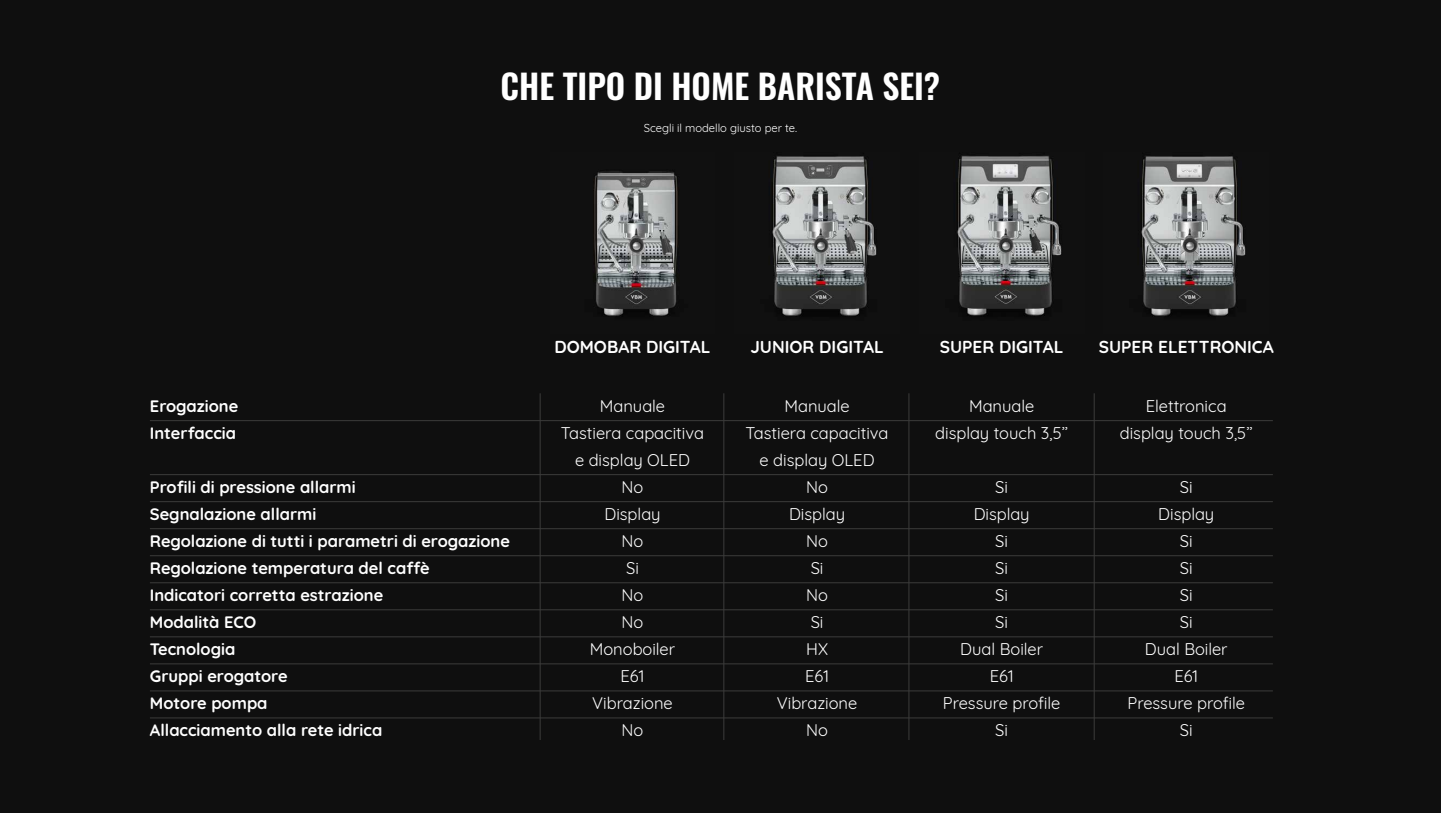
<style>
.page{position:relative;width:1441px;height:813px;background:#fff}
.page>*{position:absolute;margin:0;border:0;box-sizing:border-box;transform-origin:0 0}
.t1{font:600 33.75px "Oswald";color:#fff}
.t2{font:700 17.25px "Quicksand";color:#fff}
.t3{font:16.5px/27px "Quicksand";color:#fff;text-align:center}
.t4{font:700 16.5px/27px "Quicksand";color:#fff}
.t5{font:11.25px "Quicksand";color:#fff}
</style>
<div class="page">
<div style="left:0;top:0;width:1440px;height:812px;background:#0f0f0f"></div>
<hr style="left:150px;top:420px;width:1122px;height:1px;background:#3c3c3b">
<hr style="left:150px;top:474px;width:1122px;height:1px;background:#3c3c3b">
<hr style="left:150px;top:501px;width:1122px;height:1px;background:#3c3c3b">
<hr style="left:150px;top:528px;width:1122px;height:1px;background:#3c3c3b">
<hr style="left:150px;top:555px;width:1122px;height:1px;background:#3c3c3b">
<hr style="left:150px;top:582px;width:1122px;height:1px;background:#3c3c3b">
<hr style="left:150px;top:609px;width:1122px;height:1px;background:#3c3c3b">
<hr style="left:150px;top:636px;width:1122px;height:1px;background:#3c3c3b">
<hr style="left:150px;top:663px;width:1122px;height:1px;background:#3c3c3b">
<hr style="left:150px;top:690px;width:1122px;height:1px;background:#3c3c3b">
<hr style="left:150px;top:717px;width:1122px;height:1px;background:#3c3c3b">
<hr style="left:723px;top:393px;width:1px;height:346px;background:#3c3c3b">
<hr style="left:908px;top:393px;width:1px;height:346px;background:#3c3c3b">
<hr style="left:1093px;top:393px;width:1px;height:346px;background:#3c3c3b">
<hr style="left:539px;top:393px;width:1px;height:346px;background:#3c3c3b">
<img style="left:594px;top:171px;width:84px;height:145px">
<img style="left:772px;top:156px;width:105px;height:160px">
<img style="left:957px;top:155px;width:105px;height:161px">
<img style="left:1141px;top:156px;width:105px;height:160px">
<h1 class="t1" style="left:500px;top:68px;width:441px">CHE TIPO DI HOME BARISTA SEI?</h1>
<p class="t5" style="left:643px;top:119px;width:155px">Scegli il modello giusto per te.</p>
<p class="t4" style="left:150px;top:391px;width:90px">Erogazione<br>Interfaccia</p>
<p class="t4" style="left:150px;top:472px;width:361px">Profili di pressione allarmi<br>Segnalazione allarmi<br>Regolazione di tutti i parametri di erogazione<br>Regolazione temperatura del caffè<br>Indicatori corretta estrazione<br>Modalità ECO<br>Tecnologia<br>Gruppi erogatore<br>Motore pompa<br>Allacciamento alla rete idrica</p>
<p class="t2" style="left:554px;top:332px;width:158px">DOMOBAR DIGITAL</p>
<p class="t3" style="left:561px;top:391px;width:144px">Manuale<br>Tastiera capacitiva e display OLED<br>No<br>Display<br>No<br>Si<br>No<br>No<br>Monoboiler<br>E61<br>Vibrazione<br>No</p>
<p class="t2" style="left:750px;top:332px;width:135px">JUNIOR DIGITAL</p>
<p class="t3" style="left:745px;top:391px;width:144px">Manuale<br>Tastiera capacitiva e display OLED<br>No<br>Display<br>No<br>Si<br>No<br>Si<br>HX<br>E61<br>Vibrazione<br>No</p>
<p class="t2" style="left:939px;top:332px;width:125px">SUPER DIGITAL</p>
<p class="t3" style="left:935px;top:391px;width:134px">Manuale<br>display touch 3,5’’</p>
<p class="t3" style="left:942px;top:472px;width:119px">Si<br>Display<br>Si<br>Si<br>Si<br>Si<br>Dual Boiler<br>E61<br>Pressure profile<br>Si</p>
<p class="t2" style="left:1098px;top:332px;width:176px">SUPER ELETTRONICA</p>
<p class="t3" style="left:1119px;top:391px;width:134px">Elettronica display touch 3,5’’</p>
<p class="t3" style="left:1127px;top:472px;width:119px">Si<br>Display<br>Si<br>Si<br>Si<br>Si<br>Dual Boiler<br>E61<br>Pressure profile<br>Si</p>
</div>
